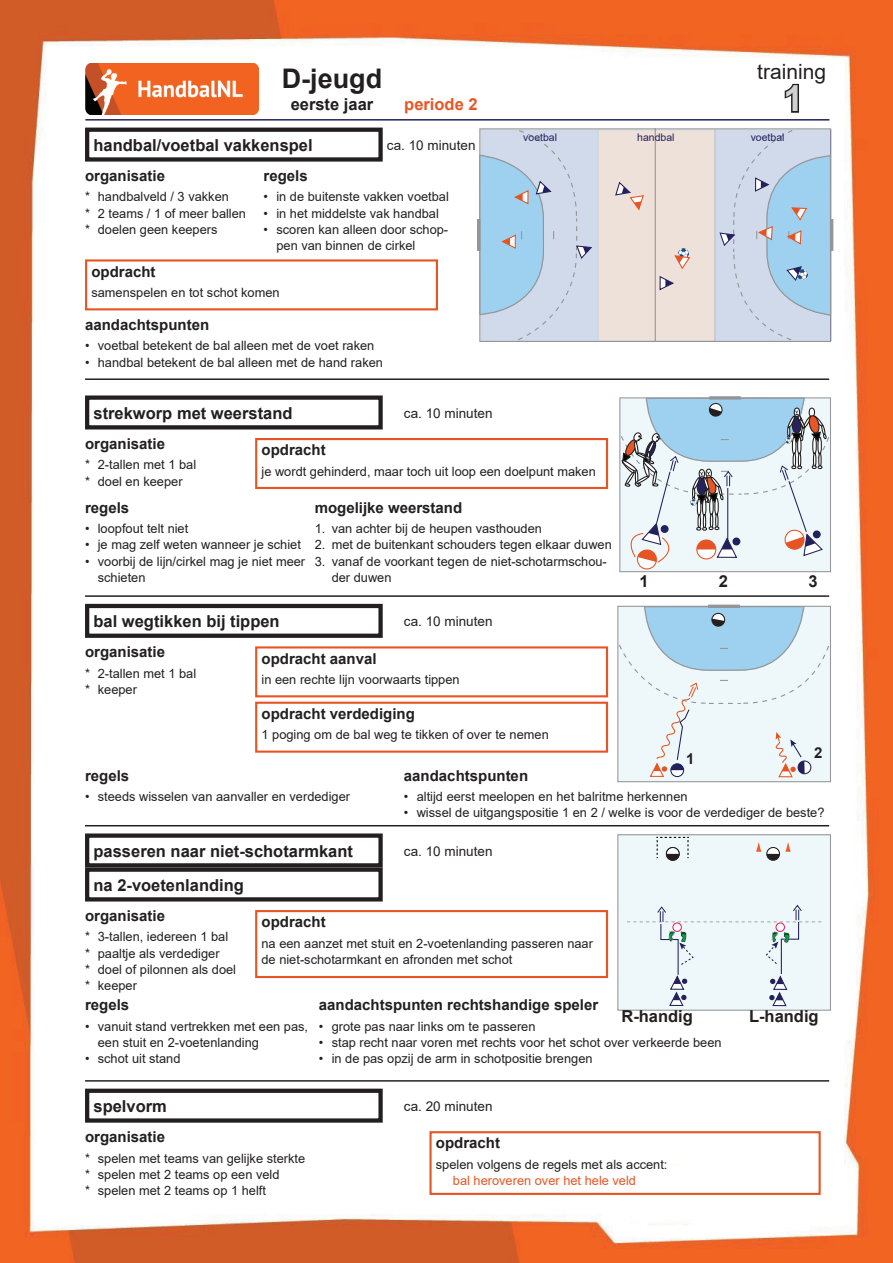
<style>
.page{position:relative;width:893px;height:1263px;background:#fff}
.page>*{position:absolute;margin:0;border:0;box-sizing:border-box;transform-origin:0 0}
.t1{font:700 36px "Arial";color:#d1d2d4}
.t2{font:700 27px "Arial";color:#231f20}
.t3{font:21px "Arial";color:#231f20}
.t4{font:700 16.5px "Arial";color:#231f20}
.t5{font:700 16.5px "Arial";color:#e85524}
.t6{font:700 15px "Arial";color:#231f20}
.t7{font:13.5px "Arial";color:#231f20}
.t8{font:12.9px/16.2px "Arial";color:#231f20}
.t9{font:12.9px "Arial";color:#e85524}
.t10{font:10.5px "Arial";color:#24205c}
</style>
<div class="page">
<img style="left:0;top:0;width:893px;height:1263px">
<hr style="left:85px;top:119px;width:744px;height:2px;background:#24205c">
<svg style="left:783px;top:82px;width:17px;height:32px"></svg>
<img style="left:85px;top:64px;width:174px;height:50px">
<hr style="left:85px;top:825px;width:744px;height:1px;background:#231f20">
<hr style="left:85px;top:1080px;width:744px;height:1px;background:#231f20">
<hr style="left:85px;top:378px;width:744px;height:2px;background:#231f20">
<hr style="left:85px;top:595px;width:744px;height:2px;background:#231f20">
<div style="left:85px;top:1089px;width:298px;height:34px;border:4px solid #231f20"></div>
<div style="left:429px;top:1131px;width:392px;height:64px;border:2px solid #e85524"></div>
<div style="left:85px;top:604px;width:298px;height:34px;border:4px solid #231f20"></div>
<div style="left:255px;top:702px;width:353px;height:51px;border:2px solid #e85524"></div>
<div style="left:255px;top:646px;width:353px;height:51px;border:2px solid #e85524"></div>
<div style="left:617px;top:606px;width:214px;height:176px;border:1px solid #939598"></div>
<svg style="left:618px;top:605px;width:212px;height:173px;background:#d8e9f2"></svg>
<div style="left:85px;top:128px;width:298px;height:34px;border:4px solid #231f20"></div>
<div style="left:85px;top:259px;width:353px;height:51px;border:2px solid #e85524"></div>
<div style="left:481px;top:130px;width:116px;height:211px;background:#d1daeb"></div>
<div style="left:598px;top:130px;width:117px;height:211px;background:#eee1da"></div>
<hr style="left:830px;top:219px;width:3px;height:32px;background:#939598">
<hr style="left:477px;top:219px;width:3px;height:32px;background:#939598">
<svg style="left:659px;top:248px;width:32px;height:43px"></svg>
<svg style="left:615px;top:181px;width:29px;height:30px"></svg>
<svg style="left:479px;top:128px;width:114px;height:215px"></svg>
<svg style="left:719px;top:129px;width:113px;height:214px;background:#bdd2e6"></svg>
<div style="left:85px;top:395px;width:298px;height:34px;border:4px solid #231f20"></div>
<div style="left:255px;top:438px;width:353px;height:51px;border:2px solid #e85524"></div>
<svg style="left:709px;top:396px;width:32px;height:1px"></svg>
<svg style="left:619px;top:397px;width:211px;height:173px;background:#cbd8e1"></svg>
<div style="left:255px;top:910px;width:353px;height:68px;border:2px solid #e85524"></div>
<div style="left:85px;top:833px;width:298px;height:34px;border:4px solid #231f20"></div>
<div style="left:85px;top:867px;width:298px;height:34px;border:4px solid #231f20"></div>
<div style="left:618px;top:835px;width:212px;height:175px;background:#eef8fb"></div>
<div style="left:617px;top:834px;width:214px;height:177px;border:1px solid #939598"></div>
<svg style="left:756px;top:842px;width:5px;height:10px"></svg>
<svg style="left:786px;top:842px;width:4px;height:10px"></svg>
<svg style="left:767px;top:847px;width:12px;height:13px"></svg>
<div style="left:766px;top:847px;width:14px;height:14px;border:1px solid #231f20;border-radius:50%"></div>
<svg style="left:767px;top:854px;width:12px;height:6px"></svg>
<div style="left:666px;top:847px;width:14px;height:14px;border:1px solid #231f20;border-radius:50%"></div>
<svg style="left:657px;top:837px;width:32px;height:23px"></svg>
<svg style="left:627px;top:904px;width:194px;height:103px"></svg>
<h2 class="t2" style="left:282px;top:59px;width:102px">D-jeugd</h2>
<p class="t4" style="left:291px;top:92px;width:84px">eerste jaar</p>
<p class="t5" style="left:404px;top:92px;width:75px">periode 2</p>
<p class="t4" style="left:94px;top:133px;width:221px">handbal/voetbal vakkenspel</p>
<p class="t7" style="left:387px;top:136px;width:90px">ca. 10 minuten</p>
<p class="t6" style="left:85px;top:165px;width:82px">organisatie</p>
<p class="t8" style="left:85px;top:189px;width:163px">* handbalveld / 3 vakken<br>* 2 teams / 1 of meer ballen * doelen geen keepers</p>
<p class="t6" style="left:264px;top:165px;width:46px">regels</p>
<p class="t8" style="left:264px;top:189px;width:187px">• in de buitenste vakken voetbal</p>
<p class="t8" style="left:264px;top:205px;width:177px">• in het middelste vak handbal</p>
<p class="t8" style="left:276px;top:221px;width:173px;text-indent:-13px">• scoren kan alleen door schop&shy;pen van binnen de cirkel</p>
<p class="t6" style="left:91px;top:261px;width:66px">opdracht</p>
<p class="t8" style="left:91px;top:284px;width:190px">samenspelen en tot schot komen</p>
<p class="t6" style="left:85px;top:314px;width:126px">aandachtspunten</p>
<p class="t8" style="left:85px;top:338px;width:291px">• voetbal betekent de bal alleen met de voet raken</p>
<p class="t8" style="left:85px;top:354px;width:299px">• handbal betekent de bal alleen met de hand raken</p>
<p class="t4" style="left:94px;top:401px;width:200px">strekworp met weerstand</p>
<p class="t7" style="left:404px;top:404px;width:90px">ca. 10 minuten</p>
<h3 class="t3" style="left:757px;top:57px;width:70px">training</h3>
<h1 class="t1" style="left:783px;top:73px;width:22px">1</h1>
<p class="t10" style="left:523px;top:130px;width:35px">voetbal</p>
<p class="t10" style="left:637px;top:130px;width:39px">handbal</p>
<p class="t10" style="left:751px;top:130px;width:35px">voetbal</p>
<p class="t6" style="left:85px;top:433px;width:82px">organisatie</p>
<p class="t8" style="left:85px;top:457px;width:113px">* 2-tallen met 1 bal * doel en keeper</p>
<p class="t6" style="left:261px;top:439px;width:66px">opdracht</p>
<p class="t8" style="left:261px;top:463px;width:336px">je wordt gehinderd, maar toch uit loop een doelpunt maken</p>
<p class="t6" style="left:315px;top:497px;width:149px">mogelijke weerstand</p>
<p class="t8" style="left:315px;top:520px;width:229px">1. van achter bij de heupen vasthouden</p>
<p class="t8" style="left:315px;top:537px;width:299px">2. met de buitenkant schouders tegen elkaar duwen</p>
<p class="t8" style="left:332px;top:553px;width:277px;text-indent:-17px">3. vanaf de voorkant tegen de niet-schotarmschou&shy;der duwen</p>
<p class="t6" style="left:85px;top:497px;width:46px">regels</p>
<p class="t8" style="left:85px;top:520px;width:105px">• loopfout telt niet</p>
<p class="t8" style="left:85px;top:537px;width:217px">• je mag zelf weten wanneer je schiet</p>
<p class="t8" style="left:98px;top:553px;width:209px;text-indent:-13px">• voorbij de lijn/cirkel mag je niet meer schieten</p>
<p class="t4" style="left:94px;top:609px;width:188px">bal wegtikken bij tippen</p>
<p class="t6" style="left:85px;top:641px;width:82px">organisatie</p>
<p class="t8" style="left:85px;top:665px;width:113px">* 2-tallen met 1 bal * keeper</p>
<p class="t7" style="left:404px;top:612px;width:90px">ca. 10 minuten</p>
<p class="t6" style="left:261px;top:648px;width:117px">opdracht aanval</p>
<p class="t8" style="left:261px;top:671px;width:200px">in een rechte lijn voorwaarts tippen</p>
<p class="t6" style="left:261px;top:703px;width:155px">opdracht verdediging</p>
<p class="t8" style="left:261px;top:727px;width:289px">1 poging om de bal weg te tikken of over te nemen</p>
<p class="t4" style="left:639px;top:569px;width:11px">1</p>
<p class="t4" style="left:719px;top:569px;width:11px">2</p>
<p class="t4" style="left:809px;top:569px;width:11px">3</p>
<p class="t6" style="left:686px;top:748px;width:10px">1</p>
<p class="t6" style="left:814px;top:742px;width:10px">2</p>
<p class="t6" style="left:85px;top:765px;width:46px">regels</p>
<p class="t8" style="left:85px;top:788px;width:267px">• steeds wisselen van aanvaller en verdediger</p>
<p class="t6" style="left:404px;top:765px;width:126px">aandachtspunten</p>
<p class="t8" style="left:404px;top:788px;width:285px">• altijd eerst meelopen en het balritme herkennen</p>
<p class="t8" style="left:404px;top:804px;width:422px">• wissel de uitgangspositie 1 en 2 / welke is voor de verdediger de beste?</p>
<p class="t4" style="left:94px;top:839px;width:261px">passeren naar niet-schotarmkant</p>
<p class="t7" style="left:404px;top:842px;width:90px">ca. 10 minuten</p>
<p class="t4" style="left:94px;top:873px;width:152px">na 2-voetenlanding</p>
<p class="t6" style="left:85px;top:905px;width:82px">organisatie</p>
<p class="t8" style="left:85px;top:929px;width:153px">* 3-tallen, iedereen 1 bal * paaltje als verdediger<br>* doel of pilonnen als doel * keeper</p>
<p class="t6" style="left:261px;top:911px;width:66px">opdracht</p>
<p class="t8" style="left:261px;top:935px;width:333px">na een aanzet met stuit en 2-voetenlanding passeren naar de niet-schotarmkant en afronden met schot</p>
<p class="t6" style="left:85px;top:994px;width:46px">regels</p>
<p class="t8" style="left:98px;top:1018px;width:212px;text-indent:-13px">• vanuit stand vertrekken met een pas, een stuit en 2-voetenlanding</p>
<p class="t8" style="left:85px;top:1050px;width:97px">• schot uit stand</p>
<p class="t6" style="left:319px;top:994px;width:281px">aandachtspunten rechtshandige speler</p>
<p class="t8" style="left:319px;top:1018px;width:218px">• grote pas naar links om te passeren</p>
<p class="t8" style="left:319px;top:1034px;width:404px">• stap recht naar voren met rechts voor het schot over verkeerde been</p>
<p class="t8" style="left:319px;top:1050px;width:275px">• in de pas opzij de arm in schotpositie brengen</p>
<p class="t4" style="left:621px;top:1004px;width:73px">R-handig</p>
<p class="t4" style="left:749px;top:1004px;width:71px">L-handig</p>
<p class="t4" style="left:94px;top:1094px;width:75px">spelvorm</p>
<p class="t6" style="left:85px;top:1126px;width:82px">organisatie</p>
<p class="t8" style="left:85px;top:1150px;width:222px">* spelen met teams van gelijke sterkte * spelen met 2 teams op een veld<br>* spelen met 2 teams op 1 helft</p>
<p class="t7" style="left:404px;top:1097px;width:90px">ca. 20 minuten</p>
<p class="t6" style="left:436px;top:1132px;width:66px">opdracht</p>
<p class="t8" style="left:436px;top:1156px;width:233px">spelen volgens de regels met als accent:</p>
<p class="t9" style="left:453px;top:1172px;width:185px">bal heroveren over het hele veld</p>
</div>
